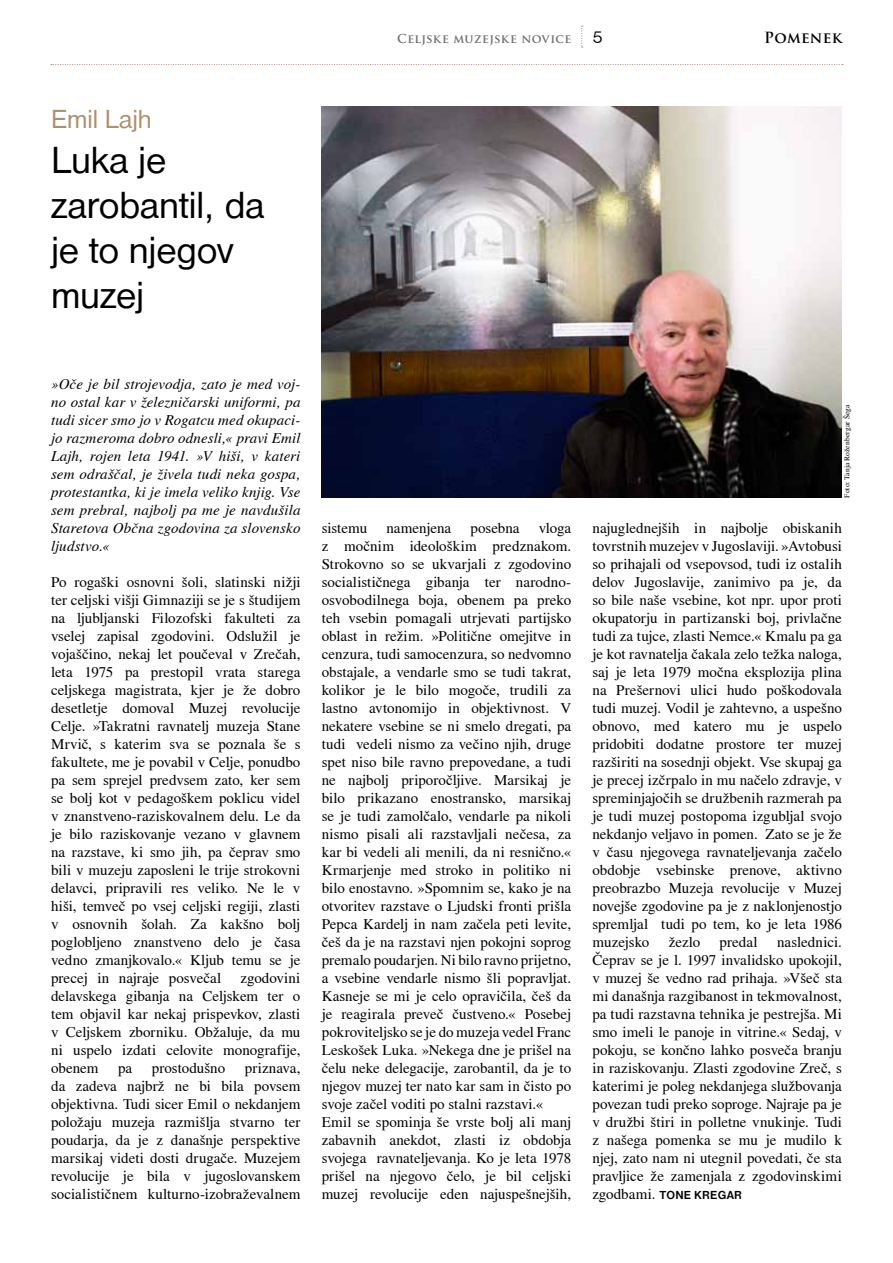
<style>
.page{position:relative;width:893px;height:1263px;background:#fff}
.page>*{position:absolute;margin:0;border:0;box-sizing:border-box;transform-origin:0 0}
.t1{font:39px/45px "Nimbus San D";letter-spacing:-.005em;color:#000}
.t2{font:27px "Nimbus San D";color:#ad916c}
.t3{font:15px/18px "Nimbus Rom No 9 L";color:#000;text-align:justify}
.t4{font:italic 15px/18px "Nimbus Rom No 9 L";letter-spacing:.005em;color:#000;text-align:justify}
.t5{font:700 15px "Trajan Pro";letter-spacing:.02em;color:#000}
.t6{font:700 12px "Trajan Pro";letter-spacing:.025em;color:#706f6f}
.t7{font:700 12px "Nimbus San D";letter-spacing:.025em;color:#000}
.t8{font:7.5px "Nimbus Rom No 9 L";letter-spacing:.01em;color:#000}
.s1{font-family:"Nimbus San D";font-weight:400;font-size:18px;color:#000}
.s2{font-family:"Nimbus Rom No 9 L";font-weight:400;font-size:15px}
</style>
<div class="page">
<img style="left:322px;top:106px;width:520px;height:391px">
<svg style="left:581px;top:26px;width:2px;height:22px"></svg>
<svg style="left:51px;top:64px;width:792px;height:1px"></svg>
<h2 class="t2" style="left:51px;top:104px;width:102px">Emil Lajh</h2>
<h1 class="t1" style="left:51px;top:138px;width:215px">Luka je zarobantil, da je to njegov muzej</h1>
<p class="t6" style="left:397px;top:31px;width:207px">Celjske muzejske novice <span class="s1">5</span></p>
<p class="t5" style="left:764px;top:28px;width:79px">Pomenek</p>
<p class="t4" style="left:51px;top:375px;width:251px">»Oče je bil strojevodja, zato je med voj&shy;no ostal kar v železničarski uniformi, pa tudi sicer smo jo v Rogatcu med okupaci&shy;jo razmeroma dobro odnesli,« pravi Emil Lajh, rojen leta 1941. »V hiši, v kateri sem odraščal, je živela tudi neka gospa, protestantka, ki je imela veliko knjig. Vse sem prebral, najbolj pa me je navdušila Staretova Občna zgodovina za slovensko ljudstvo.«</p>
<p class="t3" style="left:51px;top:573px;width:251px">Po rogaški osnovni šoli, slatinski nižji ter celjski višji Gimnaziji se je s študijem na ljubljanski Filozofski fakulteti za vselej zapisal zgodovini. Odslužil je vojaščino, nekaj let poučeval v Zrečah, leta 1975 pa prestopil vrata starega celjskega magistrata, kjer je že dobro desetletje domoval Muzej revolucije Celje. »Takratni ravnatelj muzeja Stane Mrvič, s katerim sva se poznala še s fakultete, me je povabil v Celje, ponudbo pa sem sprejel predvsem zato, ker sem se bolj kot v pedagoškem poklicu videl v znanstveno-raziskovalnem delu. Le da je bilo raziskovanje vezano v glavnem na razstave, ki smo jih, pa čeprav smo bili v muzeju zaposleni le trije strokovni delavci, pripravili res veliko. Ne le v hiši, temveč po vsej celjski regiji, zlasti v osnovnih šolah. Za kakšno bolj poglobljeno znanstveno delo je časa vedno zmanjkovalo.« Kljub temu se je precej in najraje posvečal</p>
<p class="t3" style="left:51px;top:969px;width:251px;text-indent:190px">zgodovini delavskega gibanja na Celjskem ter o tem objavil kar nekaj prispevkov, zlasti v Celjskem zborniku. Obžaluje, da mu ni uspelo izdati celovite monografije, obenem</p>
<p class="t3" style="left:51px;top:1059px;width:251px;text-indent:194px">priznava, da zadeva najbrž ne bi bila povsem objektivna. Tudi sicer Emil o nekdanjem položaju muzeja razmišlja stvarno ter poudarja, da je z današnje perspektive marsikaj videti dosti drugače. Muzejem revolucije je bila v jugoslovanskem socialističnem kulturno-izobraževalnem</p>
<p class="t3" style="left:118px;top:1059px;width:16px">pa</p>
<p class="t3" style="left:152px;top:1059px;width:75px">prostodušno</p>
<p class="t8" style="left:842px;top:498px;width:94px;rotate:-90deg">Foto: Tanja Roženbergar Šega</p>
<p class="t3" style="left:322px;top:518px;width:251px;text-align:left;text-indent:217px">vloga z močnim ideološkim predznakom.<br>Strokovno so se ukvarjali z zgodovino socialističnega gibanja ter narodno&shy;osvobodilnega boja, obenem pa preko teh vsebin pomagali utrjevati partijsko oblast in režim. »Politične omejitve in cenzura, tudi samocenzura, so nedvomno obstajale, a vendarle smo se tudi takrat, kolikor je le bilo mogoče, trudili za lastno avtonomijo in objektivnost. V nekatere vsebine se ni smelo dregati, pa tudi vedeli nismo za večino njih, druge spet niso bile ravno prepovedane, a tudi ne najbolj priporočljive. Marsikaj je bilo prikazano enostransko, marsikaj se je tudi zamolčalo, vendarle pa nikoli nismo pisali ali razstavljali nečesa, za kar bi vedeli ali menili, da ni resnično.« Krmarjenje med stroko in politiko ni bilo enostavno. »Spomnim se, kako je na otvoritev razstave o Ljudski fronti prišla Pepca Kardelj in nam začela peti levite, češ da je na razstavi njen pokojni soprog premalo poudarjen. Ni bilo ravno prijetno, a vsebine vendarle nismo šli popravljat.<br>Kasneje se mi je celo opravičila, češ da je reagirala preveč čustveno.« Posebej pokroviteljsko se je do muzeja vedel Franc Leskošek Luka. »Nekega dne je prišel na čelu neke delegacije, zarobantil, da je to njegov muzej ter nato kar sam in čisto po svoje začel voditi po stalni razstavi.« Emil se spominja še vrste bolj ali manj zabavnih anekdot, zlasti iz obdobja svojega ravnateljevanja. Ko je leta 1978 prišel na njegovo čelo, je bil celjski muzej revolucije eden najuspešnejših,</p>
<p class="t3" style="left:592px;top:518px;width:251px">najuglednejših in najbolje obiskanih tovrstnih muzejev v Jugoslaviji. »Avtobusi so prihajali od vsepovsod, tudi iz ostalih delov Jugoslavije, zanimivo pa je, da so bile naše vsebine, kot npr. upor proti okupatorju in partizanski boj, privlačne tudi za tujce, zlasti Nemce.« Kmalu pa ga je kot ravnatelja čakala zelo težka naloga, saj je leta 1979 močna eksplozija plina na Prešernovi ulici hudo poškodovala tudi muzej. Vodil je zahtevno, a uspešno obnovo, med katero mu je uspelo pridobiti dodatne prostore ter muzej razširiti na sosednji objekt. Vse skupaj ga je precej izčrpalo in mu načelo zdravje, v spreminjajočih se družbenih razmerah pa je tudi muzej postopoma izgubljal svojo nekdanjo veljavo in pomen. Zato se je že v času njegovega ravnateljevanja začelo obdobje vsebinske prenove, aktivno preobrazbo Muzeja revolucije v Muzej novejše zgodovine pa je z naklonjenostjo spremljal tudi po tem, ko je leta 1986 muzejsko</p>
<p class="t3" style="left:322px;top:518px;width:47px">sistemu</p>
<p class="t3" style="left:386px;top:518px;width:66px">namenjena</p>
<p class="t3" style="left:470px;top:518px;width:51px">posebna</p>
<p class="t3" style="left:592px;top:932px;width:251px;text-indent:185px">naslednici.<br>Čeprav se je l. 1997 invalidsko upokojil, v muzej še vedno rad prihaja. »Všeč sta mi današnja razgibanost in tekmovalnost, pa tudi razstavna tehnika je pestrejša. Mi smo imeli le panoje in vitrine.« Sedaj, v pokoju, se končno lahko posveča branju in raziskovanju. Zlasti zgodovine Zreč, s katerimi je poleg nekdanjega službovanja povezan tudi preko soproge. Najraje pa je v družbi štiri in polletne vnukinje. Tudi z našega pomenka se mu je mudilo k njej, zato nam ni utegnil povedati, če sta pravljice že zamenjala z zgodovinskimi</p>
<p class="t7" style="left:592px;top:1188px;width:151px"><span class="s2">zgodbami.</span> TONE KREGAR</p>
<p class="t3" style="left:669px;top:932px;width:33px">žezlo</p>
<p class="t3" style="left:719px;top:932px;width:40px">predal</p>
</div>
